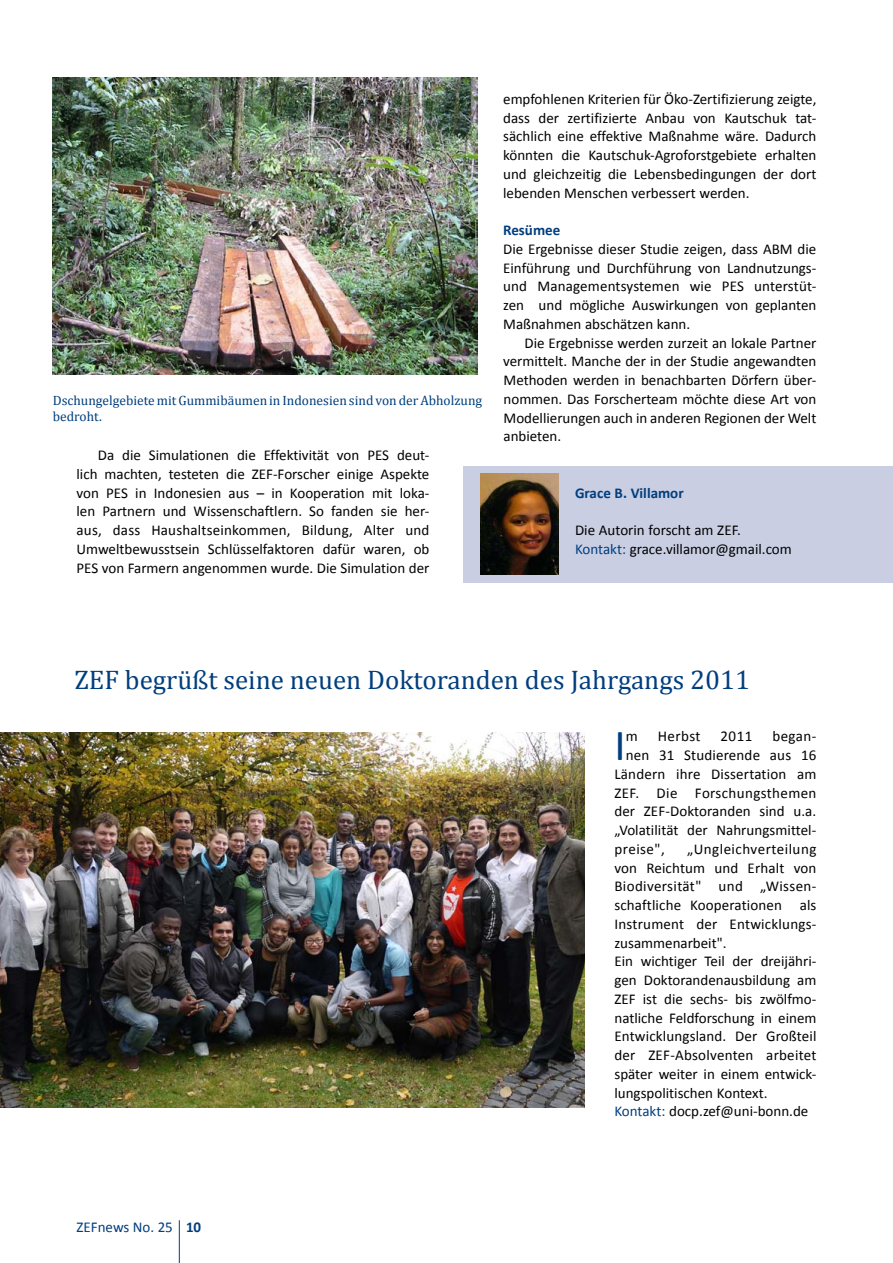
<style>
.page{position:relative;width:893px;height:1263px;background:#fff}
.page>*{position:absolute;margin:0;border:0;box-sizing:border-box;transform-origin:0 0}
.ZEFnews_BodyText_ers{font:44.55px "Calibri";color:#003e7e}
.ZEFnews_Ü1{font:27px "Cambria";color:#003e7e}
.ZEFnews_BodyText{font:15px/18.8px "Calibri";color:#000;text-align:justify}
.ZEFnews_BodyText_ers-2{font:15px/18.8px "Calibri";letter-spacing:.005em;color:#000;text-align:justify}
.ZEFnews_Ü2{font:15px "Calibri";color:#000101}
.ZEFnews_BodyText_ers-3{font:15px "Calibri";letter-spacing:.025em;color:#000}
.ZEFnews_Ü2-2{font:15px "Calibri";color:#000}
.ZEFnews_Ü2-3{font:700 15px "Calibri";color:#003e7e}
.t1{font:15px "Calibri";color:#003e7e}
.ZEFnews_BU{font:13.5px/16.2px "Cambria";color:#003e7e}
.s1{color:#003e7e}
.s2{font-weight:700}
</style>
<div class="page">
<hr style="left:179px;top:1220px;width:1px;height:43px;background:#003e7e">
<img style="left:0;top:732px;width:585px;height:375px">
<hr style="left:892px;top:123px;width:1px;height:1139px;background:#c9cee2">
<div style="left:463px;top:466px;width:430px;height:117px;background:#c9cee2"></div>
<img style="left:480px;top:473px;width:78px;height:101px">
<img style="left:52px;top:78px;width:426px;height:296px">
<p class="ZEFnews_BU" style="left:53px;top:392px;width:431px">Dschungelgebiete mit Gummibäumen in Indonesien sind von der Abholzung bedroht.</p>
<p class="ZEFnews_BodyText" style="left:77px;top:445px;width:354px;text-indent:21px">Da die Simulationen die Effektivität von PES deut&shy;lich machten, testeten die ZEF-Forscher einige Aspekte von PES in Indonesien aus – in Kooperation mit loka&shy;len Partnern und Wissenschaftlern. So fanden sie her&shy;aus, dass Haushaltseinkommen, Bildung, Alter und Umweltbewusstsein Schlüsselfaktoren dafür waren, ob PES von Farmern angenommen wurde. Die Simulation der</p>
<p class="ZEFnews_BodyText" style="left:503px;top:89px;width:315px">empfohlenen Kriterien für Öko-Zertifizierung zeigte, dass der zertifizierte Anbau von Kautschuk tat&shy;sächlich eine effektive Maßnahme wäre. Dadurch könnten die Kautschuk-Agroforstgebiete erhalten und gleichzeitig die Lebensbedingungen der dort lebenden Menschen verbessert werden.</p>
<p class="ZEFnews_Ü2-3" style="left:503px;top:221px;width:59px">Resümee</p>
<p class="ZEFnews_BodyText_ers-2" style="left:503px;top:239px;width:315px">Die Ergebnisse dieser Studie zeigen, dass ABM die Einführung und Durchführung von Landnutzungs&shy;und Managementsystemen wie PES unterstüt&shy;zen und mögliche Auswirkungen von geplanten Maßnahmen abschätzen kann.</p>
<p class="ZEFnews_BodyText" style="left:503px;top:332px;width:315px;text-indent:21px">Die Ergebnisse werden zurzeit an lokale Partner vermittelt. Manche der in der Studie angewandten Methoden werden in benachbarten Dörfern über&shy;nommen. Das Forscherteam möchte diese Art von Modellierungen auch in anderen Regionen der Welt anbieten.</p>
<p class="ZEFnews_Ü2-3" style="left:575px;top:483px;width:110px">Grace B. Villamor</p>
<p class="ZEFnews_Ü2-2" style="left:575px;top:521px;width:167px">Die Autorin forscht am ZEF.</p>
<p class="ZEFnews_Ü2" style="left:575px;top:540px;width:218px"><span class="s1">Kontakt:</span> grace.villamor@gmail.com</p>
<p class="ZEFnews_Ü1" style="left:74px;top:663px;width:677px">ZEF begrüßt seine neuen Doktoranden des Jahrgangs 2011</p>
<p class="t1" style="left:77px;top:1217px;width:126px">ZEFnews No. 25 <span class="s2">10</span></p>
<p class="ZEFnews_BodyText_ers" style="left:614px;top:718px;width:13px">I</p>
<p class="ZEFnews_BodyText_ers-2" style="left:626px;top:726px;width:13px">m</p>
<p class="ZEFnews_BodyText_ers-2" style="left:658px;top:726px;width:44px">Herbst</p>
<p class="ZEFnews_BodyText_ers-2" style="left:721px;top:726px;width:33px">2011</p>
<p class="ZEFnews_BodyText_ers-2" style="left:772px;top:726px;width:46px">began-</p>
<p class="ZEFnews_BodyText_ers-2" style="left:626px;top:745px;width:192px">nen 31 Studierende aus 16</p>
<p class="ZEFnews_BodyText_ers-2" style="left:614px;top:764px;width:203px">Ländern ihre Dissertation am</p>
<p class="ZEFnews_BodyText_ers-3" style="left:614px;top:783px;width:203px">ZEF. Die Forschungsthemen</p>
<p class="ZEFnews_BodyText_ers-2" style="left:614px;top:801px;width:203px">der ZEF-Doktoranden sind u.a.</p>
<p class="ZEFnews_BodyText_ers-2" style="left:614px;top:820px;width:203px">„Volatilität der Nahrungsmittel-</p>
<p class="ZEFnews_BodyText_ers-2" style="left:614px;top:839px;width:52px">preise",</p>
<p class="ZEFnews_BodyText_ers-2" style="left:614px;top:839px;width:203px;text-indent:73px">„Ungleichverteilung von Reichtum und Erhalt von Biodiversität" und „Wissen&shy;schaftliche Kooperationen als Instrument der Entwicklungs&shy;zusammenarbeit".</p>
<p class="ZEFnews_BodyText_ers-2" style="left:614px;top:951px;width:204px">Ein wichtiger Teil der dreijähri&shy;gen Doktorandenausbildung am ZEF ist die sechs- bis zwölfmo&shy;natliche Feldforschung in einem Entwicklungsland. Der Großteil der ZEF-Absolventen arbeitet später weiter in einem entwick&shy;lungspolitischen Kontext.</p>
<p class="ZEFnews_BodyText_ers-2" style="left:614px;top:1101px;width:195px"><span class="s1">Kontakt:</span> docp.zef@uni-bonn.de</p>
</div>
